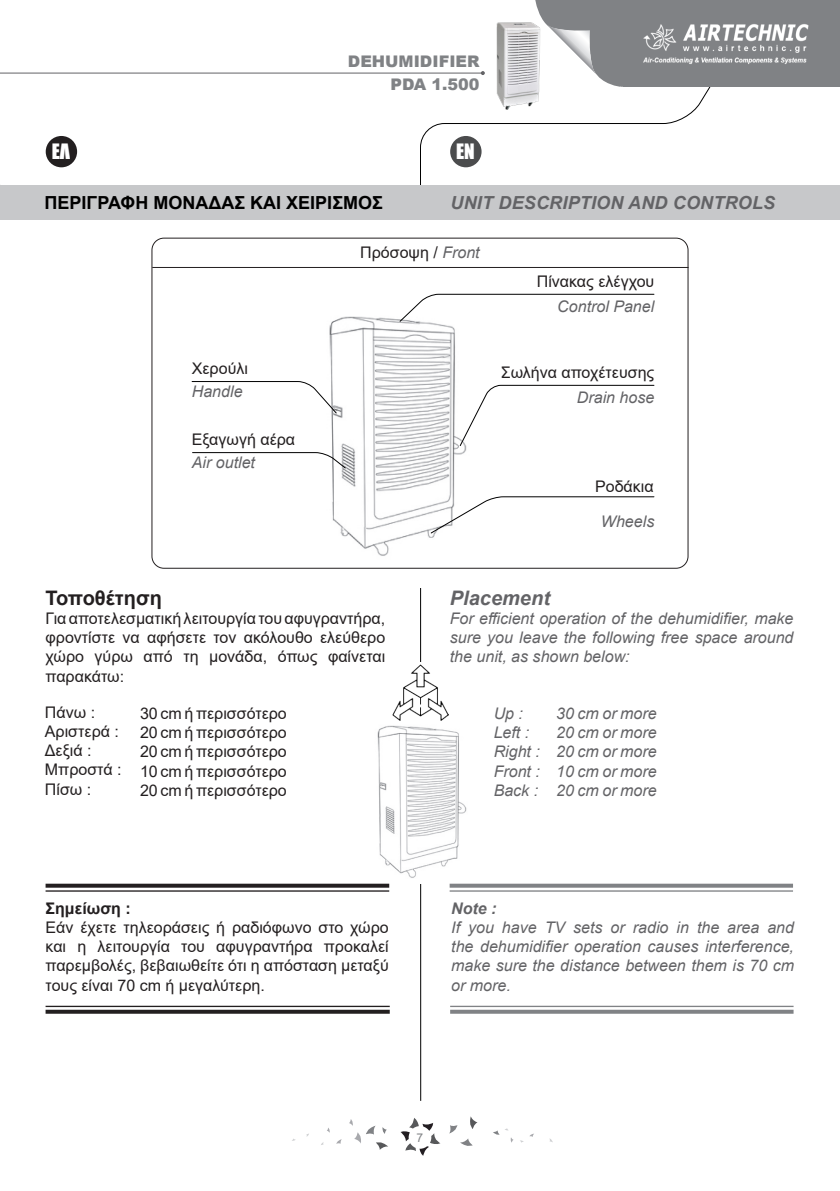
<style>
.page{position:relative;width:840px;height:1191px;background:#fff}
.page>*{position:absolute;margin:0;border:0;box-sizing:border-box;transform-origin:0 0}
.t1{font:700 20px "Arial";color:#231f20}
.t2{font:italic 700 20px "Arial";color:#636366}
.t3{font:19.4px "Impact";color:#fff}
.t4{font:700 18px "Arial";color:#000}
.t5{font:italic 700 18px "Arial";letter-spacing:.01em;color:#636366}
.t6{font:16px/19.2px "Arial";color:#231f20;text-align:justify}
.t7{font:italic 16px/19.2px "Arial";color:#636366;text-align:justify}
.t8{font:900 16px "Arial";color:#808285}
.t9{font:700 16px "Arial";color:#231f20}
.t10{font:italic 700 16px "Arial";color:#636366}
.t11{font:12px "Arial";color:#808285}
.s1{font-style:italic;color:#636366}
</style>
<div class="page">
<svg style="left:400px;top:1118px;width:40px;height:37px"></svg>
<svg style="left:349px;top:1119px;width:39px;height:30px"></svg>
<svg style="left:336px;top:1139px;width:6px;height:4px"></svg>
<svg style="left:449px;top:1116px;width:28px;height:30px"></svg>
<svg style="left:493px;top:1128px;width:20px;height:14px"></svg>
<div style="left:408px;top:1126px;width:23px;height:22px;background:#fff;border-radius:50%"></div>
<svg style="left:419px;top:71px;width:348px;height:1030px"></svg>
<div style="left:61px;top:219px;width:718px;height:369px;background:#fff"></div>
<img style="left:329px;top:316px;width:138px;height:240px">
<svg style="left:191px;top:381px;width:146px;height:33px"></svg>
<svg style="left:399px;top:294px;width:255px;height:28px"></svg>
<svg style="left:459px;top:385px;width:195px;height:61px"></svg>
<svg style="left:192px;top:452px;width:154px;height:17px"></svg>
<svg style="left:430px;top:496px;width:224px;height:37px"></svg>
<div style="left:0;top:185px;width:839px;height:34px;background:#c7c8ca"></div>
<div style="left:46px;top:136px;width:31px;height:31px;background:#231f20;border-radius:50%"></div>
<div style="left:450px;top:136px;width:31px;height:31px;background:#4b4c4d;border-radius:50%"></div>
<hr style="left:152px;top:267px;width:536px;height:1px;background:#231f20">
<div style="left:367px;top:662px;width:105px;height:221px;background:#fff"></div>
<svg style="left:46px;top:883px;width:343px;height:4px"></svg>
<hr style="left:46px;top:890px;width:343px;height:1px;background:#231f20">
<svg style="left:449px;top:883px;width:343px;height:4px"></svg>
<hr style="left:449px;top:890px;width:343px;height:1px;background:#808285">
<hr style="left:46px;top:1005px;width:343px;height:2px;background:#231f20">
<svg style="left:46px;top:1009px;width:343px;height:4px"></svg>
<hr style="left:450px;top:1005px;width:343px;height:2px;background:#808285">
<svg style="left:450px;top:1009px;width:343px;height:4px"></svg>
<img style="left:377px;top:725px;width:90px;height:153px">
<img style="left:392px;top:665px;width:56px;height:56px">
<hr style="left:0;top:73px;width:482px;height:1px;background:#636366">
<svg style="left:480px;top:71px;width:4px;height:4px"></svg>
<svg style="left:535px;top:0;width:88px;height:87px"></svg>
<div style="left:623px;top:0;width:216px;height:87px;background:#808285"></div>
<img style="left:643px;top:24px;width:166px;height:40px">
<img style="left:493px;top:20px;width:48px;height:90px">
<p class="t8" style="left:348px;top:49px;width:133px">DEHUMIDIFIER</p>
<p class="t8" style="left:390px;top:73px;width:90px">PDA 1.500</p>
<p class="t3" style="left:52px;top:136px;width:20px">ΕΛ</p>
<p class="t3" style="left:456px;top:136px;width:20px">EN</p>
<p class="t4" style="left:44px;top:190px;width:340px">ΠΕΡΙΓΡΑΦΗ ΜΟΝΑΔΑΣ ΚΑΙ ΧΕΙΡΙΣΜΟΣ</p>
<p class="t5" style="left:450px;top:190px;width:326px">UNIT DESCRIPTION AND CONTROLS</p>
<p class="t6" style="left:192px;top:359px;width:58px">Χερούλι</p>
<p class="t7" style="left:192px;top:382px;width:52px">Handle</p>
<p class="t6" style="left:192px;top:430px;width:105px">Εξαγωγή αέρα</p>
<p class="t7" style="left:192px;top:453px;width:65px">Air outlet</p>
<p class="t6" style="left:360px;top:242px;width:121px">Πρόσοψη / <span class="s1">Front</span></p>
<p class="t6" style="left:536px;top:271px;width:119px">Πίνακας ελέγχου</p>
<p class="t7" style="left:557px;top:297px;width:98px">Control Panel</p>
<p class="t6" style="left:500px;top:363px;width:155px">Σωλήνα αποχέτευσης</p>
<p class="t7" style="left:576px;top:388px;width:79px">Drain hose</p>
<p class="t6" style="left:594px;top:476px;width:60px">Ροδάκια</p>
<p class="t7" style="left:600px;top:512px;width:55px">Wheels</p>
<p class="t1" style="left:46px;top:583px;width:118px">Τοποθέτηση</p>
<p class="t6" style="left:46px;top:608px;width:341px">Για αποτελεσματική λειτουργία του αφυγραντήρα, φροντίστε να αφήσετε τον ακόλουθο ελεύθερο χώρο γύρω από τη μονάδα, όπως φαίνεται παρακάτω:</p>
<p class="t6" style="left:140px;top:703px;width:148px">30 cm ή περισσότερο</p>
<p class="t6" style="left:140px;top:723px;width:148px">20 cm ή περισσότερο</p>
<p class="t6" style="left:140px;top:742px;width:148px">20 cm ή περισσότερο</p>
<p class="t6" style="left:140px;top:761px;width:148px">10 cm ή περισσότερο</p>
<p class="t6" style="left:140px;top:780px;width:148px">20 cm ή περισσότερο</p>
<p class="t6" style="left:45px;top:702px;width:52px">Πάνω :</p>
<p class="t6" style="left:45px;top:721px;width:75px">Αριστερά :</p>
<p class="t6" style="left:45px;top:741px;width:48px">Δεξιά :</p>
<p class="t6" style="left:45px;top:760px;width:78px">Μπροστά :</p>
<p class="t6" style="left:45px;top:779px;width:48px">Πίσω :</p>
<p class="t9" style="left:46px;top:896px;width:87px">Σημείωση :</p>
<p class="t6" style="left:46px;top:917px;width:344px">Εάν έχετε τηλεοράσεις ή ραδιόφωνο στο χώρο και η λειτουργία του αφυγραντήρα προκαλεί παρεμβολές, βεβαιωθείτε ότι η απόσταση μεταξύ τους είναι 70 cm ή μεγαλύτερη.</p>
<p class="t2" style="left:449px;top:584px;width:102px">Placement</p>
<p class="t7" style="left:449px;top:609px;width:345px">For efficient operation of the dehumidifier, make sure you leave the following free space around the unit, as shown below:</p>
<p class="t7" style="left:493px;top:704px;width:31px">Up :</p>
<p class="t7" style="left:493px;top:723px;width:37px">Left :</p>
<p class="t7" style="left:493px;top:742px;width:48px">Right :</p>
<p class="t7" style="left:493px;top:761px;width:48px">Front :</p>
<p class="t7" style="left:493px;top:780px;width:46px">Back :</p>
<p class="t7" style="left:555px;top:704px;width:102px">30 cm or more</p>
<p class="t7" style="left:555px;top:723px;width:102px">20 cm or more</p>
<p class="t7" style="left:555px;top:742px;width:102px">20 cm or more</p>
<p class="t7" style="left:555px;top:761px;width:102px">10 cm or more</p>
<p class="t7" style="left:555px;top:780px;width:102px">20 cm or more</p>
<p class="t10" style="left:451px;top:897px;width:47px">Note :</p>
<p class="t7" style="left:451px;top:918px;width:344px">If you have TV sets or radio in the area and the dehumidifier operation causes interference, make sure the distance between them is 70 cm or more.</p>
<p class="t11" style="left:416px;top:1129px;width:8px">7</p>
</div>
